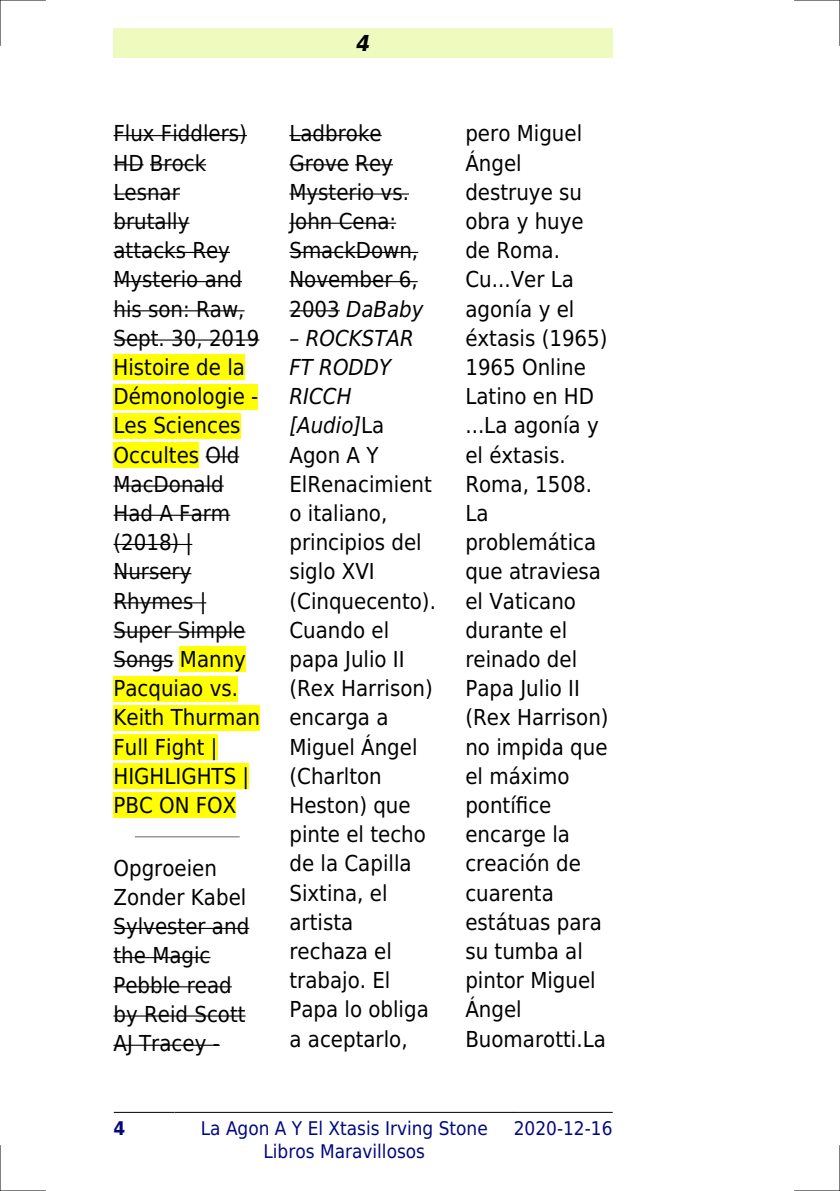
<style>
.page{position:relative;width:840px;height:1191px;background:#fff}
.page>*{position:absolute;margin:0;border:0;box-sizing:border-box;transform-origin:0 0}
.t1{font:22px/29.2px "DejaVu Sans Condensed";color:#000}
.t2{font:italic 22px "DejaVu Sans Condensed";color:#000}
.t3{font:italic 700 22px "DejaVu Sans Condensed";color:#000}
.t4{font:18.8px/22.6px "DejaVu Sans Condensed";color:#000880;text-align:center}
.t5{font:700 18.8px "DejaVu Sans Condensed";color:#000880}
.s1{font-style:normal}
</style>
<div class="page">
<div style="left:113px;top:28px;width:499px;height:30px;background:#effbbe"></div>
<hr style="left:114px;top:1112px;width:60px;height:1px;background:#000">
<hr style="left:175px;top:1112px;width:338px;height:1px;background:#000">
<hr style="left:514px;top:1112px;width:98px;height:1px;background:#000">
<hr style="left:113px;top:135px;width:134px;height:1px;background:#000">
<hr style="left:113px;top:164px;width:31px;height:1px;background:#000">
<hr style="left:150px;top:164px;width:56px;height:1px;background:#000">
<hr style="left:113px;top:193px;width:67px;height:2px;background:#000">
<hr style="left:113px;top:223px;width:76px;height:1px;background:#000">
<hr style="left:113px;top:252px;width:117px;height:1px;background:#000">
<hr style="left:113px;top:281px;width:129px;height:1px;background:#000">
<hr style="left:113px;top:310px;width:131px;height:1px;background:#000">
<hr style="left:113px;top:339px;width:146px;height:1px;background:#000">
<div style="left:113px;top:354px;width:132px;height:26px;background:#ff0"></div>
<div style="left:113px;top:384px;width:145px;height:25px;background:#ff0"></div>
<div style="left:113px;top:413px;width:127px;height:25px;background:#ff0"></div>
<div style="left:113px;top:442px;width:86px;height:26px;background:#ff0"></div>
<hr style="left:205px;top:456px;width:34px;height:1px;background:#000">
<hr style="left:113px;top:485px;width:111px;height:1px;background:#000">
<hr style="left:113px;top:515px;width:117px;height:1px;background:#000">
<hr style="left:113px;top:544px;width:79px;height:1px;background:#000">
<hr style="left:113px;top:573px;width:78px;height:1px;background:#000">
<hr style="left:113px;top:602px;width:93px;height:1px;background:#000">
<hr style="left:113px;top:631px;width:132px;height:1px;background:#000">
<hr style="left:113px;top:660px;width:60px;height:2px;background:#000">
<div style="left:180px;top:646px;width:66px;height:26px;background:#ff0"></div>
<div style="left:113px;top:676px;width:125px;height:25px;background:#ff0"></div>
<div style="left:113px;top:705px;width:147px;height:25px;background:#ff0"></div>
<div style="left:113px;top:734px;width:104px;height:26px;background:#ff0"></div>
<div style="left:113px;top:763px;width:136px;height:26px;background:#ff0"></div>
<div style="left:113px;top:792px;width:123px;height:26px;background:#ff0"></div>
<hr style="left:135px;top:836px;width:104px;height:1px;background:#999">
<hr style="left:113px;top:928px;width:136px;height:1px;background:#000">
<hr style="left:113px;top:957px;width:97px;height:1px;background:#000">
<hr style="left:113px;top:986px;width:119px;height:1px;background:#000">
<hr style="left:113px;top:1015px;width:132px;height:1px;background:#000">
<hr style="left:113px;top:1044px;width:107px;height:1px;background:#000">
<hr style="left:289px;top:135px;width:92px;height:1px;background:#000">
<hr style="left:289px;top:164px;width:60px;height:1px;background:#000">
<hr style="left:355px;top:164px;width:38px;height:1px;background:#000">
<hr style="left:289px;top:193px;width:120px;height:2px;background:#000">
<hr style="left:289px;top:223px;width:107px;height:1px;background:#000">
<hr style="left:289px;top:252px;width:129px;height:1px;background:#000">
<hr style="left:289px;top:281px;width:128px;height:1px;background:#000">
<hr style="left:289px;top:310px;width:50px;height:1px;background:#000">
<hr style="left:0;top:0;width:45px;height:1px;background:#000">
<hr style="left:794px;top:0;width:45px;height:1px;background:#000">
<hr style="left:0;top:1190px;width:45px;height:1px;background:#000">
<hr style="left:794px;top:1190px;width:45px;height:1px;background:#000">
<hr style="left:0;top:0;width:1px;height:45px;background:#000">
<hr style="left:0;top:1145px;width:1px;height:46px;background:#000">
<hr style="left:839px;top:0;width:1px;height:45px;background:#000">
<hr style="left:839px;top:1145px;width:1px;height:46px;background:#000">
<p class="t1" style="left:113px;top:119px;width:148px">Flux Fiddlers)<br>HD Brock<br>Lesnar brutally attacks Rey<br>Mysterio and his son: Raw,<br>Sept. 30, 2019<br>Histoire de la<br>Démonologie -<br>Les Sciences<br>Occultes Old<br>MacDonald<br>Had A Farm (2018) |<br>Nursery<br>Rhymes |<br>Super Simple<br>Songs Manny<br>Pacquiao vs.<br>Keith Thurman<br>Full Fight |<br>HIGHLIGHTS |<br>PBC ON FOX</p>
<p class="t1" style="left:113px;top:853px;width:137px">Opgroeien<br>Zonder Kabel<br>Sylvester and the Magic<br>Pebble read by Reid Scott<br>AJ Tracey -</p>
<p class="t3" style="left:356px;top:30px;width:15px">4</p>
<p class="t1" style="left:289px;top:119px;width:94px">Ladbroke</p>
<p class="t1" style="left:289px;top:148px;width:105px">Grove Rey</p>
<p class="t1" style="left:289px;top:177px;width:121px">Mysterio vs.</p>
<p class="t1" style="left:289px;top:207px;width:108px">John Cena:</p>
<p class="t1" style="left:289px;top:236px;width:130px">SmackDown,</p>
<p class="t1" style="left:289px;top:265px;width:130px">November 6,</p>
<p class="t2" style="left:289px;top:296px;width:135px"><span class="s1">2003</span> DaBaby</p>
<p class="t2" style="left:305px;top:325px;width:110px">ROCKSTAR</p>
<p class="t2" style="left:289px;top:354px;width:103px">FT RODDY</p>
<p class="t2" style="left:289px;top:384px;width:64px">RICCH</p>
<p class="t2" style="left:289px;top:413px;width:96px">[Audio]<span class="s1">La</span></p>
<p class="t1" style="left:289px;top:440px;width:90px">Agon A Y</p>
<p class="t1" style="left:289px;top:469px;width:144px">ElRenacimient</p>
<p class="t1" style="left:289px;top:499px;width:99px">o italiano,</p>
<p class="t1" style="left:289px;top:528px;width:134px">principios del</p>
<p class="t1" style="left:289px;top:557px;width:87px">siglo XVI</p>
<p class="t1" style="left:289px;top:586px;width:148px">(Cinquecento).</p>
<p class="t1" style="left:289px;top:615px;width:101px">Cuando el</p>
<p class="t1" style="left:289px;top:645px;width:117px">papa Julio II</p>
<p class="t1" style="left:289px;top:674px;width:145px">(Rex Harrison)</p>
<p class="t1" style="left:289px;top:703px;width:100px">encarga a</p>
<p class="t1" style="left:289px;top:732px;width:129px">Miguel Ángel</p>
<p class="t1" style="left:289px;top:761px;width:94px">(Charlton</p>
<p class="t1" style="left:289px;top:790px;width:123px">Heston) que</p>
<p class="t1" style="left:289px;top:820px;width:138px">pinte el techo</p>
<p class="t1" style="left:289px;top:849px;width:124px">de la Capilla</p>
<p class="t1" style="left:289px;top:878px;width:99px">Sixtina, el</p>
<p class="t1" style="left:289px;top:907px;width:65px">artista</p>
<p class="t1" style="left:289px;top:936px;width:104px">rechaza el</p>
<p class="t1" style="left:289px;top:966px;width:102px">trabajo. El</p>
<p class="t1" style="left:289px;top:995px;width:141px">Papa lo obliga</p>
<p class="t1" style="left:289px;top:1024px;width:120px">a aceptarlo,</p>
<p class="t1" style="left:465px;top:119px;width:145px">pero Miguel<br>Ángel destruye su obra y huye de Roma.<br>Cu...Ver La agonía y el éxtasis (1965)<br>1965 Online<br>Latino en HD ...La agonía y el éxtasis.<br>Roma, 1508.<br>La problemática que atraviesa el Vaticano durante el reinado del<br>Papa Julio II (Rex Harrison) no impida que el máximo pontífice encarge la creación de cuarenta estátuas para su tumba al pintor Miguel<br>Ángel<br>Buomarotti.La</p>
<p class="t5" style="left:113px;top:1117px;width:13px">4</p>
<p class="t4" style="left:201px;top:1117px;width:288px">La Agon A Y El Xtasis Irving Stone<br>Libros Maravillosos</p>
<p class="t4" style="left:513px;top:1117px;width:100px">2020-12-16</p>
</div>
